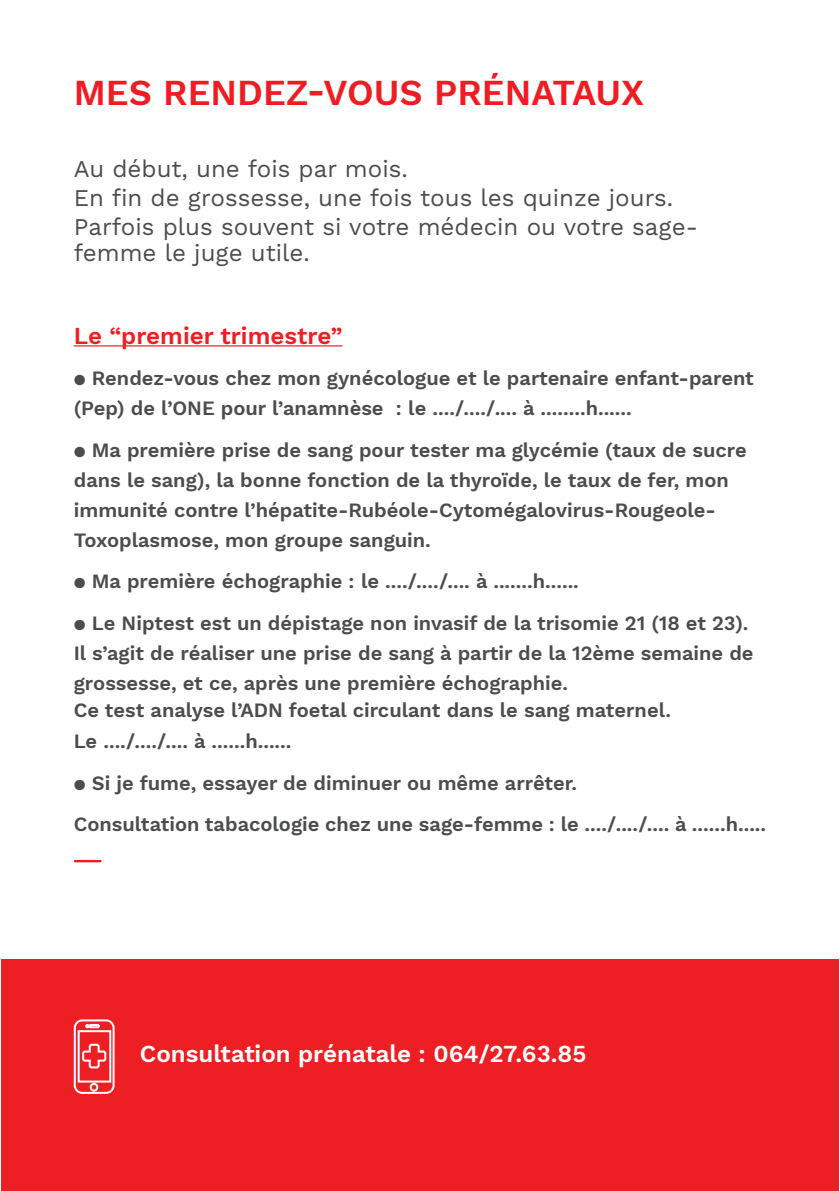
<style>
.page{position:relative;width:840px;height:1191px;background:#fff}
.page>*{position:absolute;margin:0;border:0;box-sizing:border-box;transform-origin:0 0}
.t1{font:600 36px "Work Sans";color:#ee1d23}
.t2{font:24px/26px "Work Sans";color:#4b4c4d}
.t3{font:600 24px "Work Sans";color:#fff}
.t4{font:600 24px "Work Sans";color:#ee1f24}
.t5{font:600 20px/30px "Work Sans";color:#4b4c4d}
</style>
<div class="page">
<div style="left:1px;top:959px;width:837px;height:232px;background:#ee1f24"></div>
<hr style="left:74px;top:345px;width:268px;height:1px;background:#ee1f24">
<hr style="left:75px;top:860px;width:25px;height:2px;background:#ee1d23">
<svg style="left:73px;top:1019px;width:42px;height:75px"></svg>
<p class="t1" style="left:74px;top:72px;width:571px">MES RENDEZ-VOUS PRÉNATAUX</p>
<p class="t2" style="left:74px;top:157px;width:335px">Au début, une fois par mois.</p>
<p class="t2" style="left:74px;top:186px;width:600px">En fin de grossesse, une fois tous les quinze jours.</p>
<p class="t2" style="left:74px;top:215px;width:625px">Parfois plus souvent si votre médecin ou votre sage&shy;femme le juge utile.</p>
<p class="t4" style="left:74px;top:322px;width:270px">Le “premier trimestre”</p>
<p class="t5" style="left:74px;top:364px;width:681px">● Rendez-vous chez mon gynécologue et le partenaire enfant-parent (Pep) de l’ONE pour l’anamnèse : le ..../..../.... à ........h......</p>
<p class="t5" style="left:74px;top:436px;width:674px">● Ma première prise de sang pour tester ma glycémie (taux de sucre dans le sang), la bonne fonction de la thyroïde, le taux de fer, mon immunité contre l’hépatite-Rubéole-Cytomégalovirus-Rougeole-Toxoplasmose, mon groupe sanguin.</p>
<p class="t5" style="left:74px;top:567px;width:506px">● Ma première échographie : le ..../..../.... à .......h......</p>
<p class="t5" style="left:74px;top:608px;width:681px">● Le Niptest est un dépistage non invasif de la trisomie 21 (18 et 23).<br>Il s’agit de réaliser une prise de sang à partir de la 12ème semaine de grossesse, et ce, après une première échographie.</p>
<p class="t5" style="left:74px;top:696px;width:598px">Ce test analyse l’ADN foetal circulant dans le sang maternel.</p>
<p class="t5" style="left:74px;top:727px;width:219px">Le ..../..../.... à ......h......</p>
<p class="t5" style="left:74px;top:769px;width:504px">● Si je fume, essayer de diminuer ou même arrêter.</p>
<p class="t5" style="left:74px;top:810px;width:693px">Consultation tabacologie chez une sage-femme : le ..../..../.... à ......h.....</p>
<p class="t3" style="left:140px;top:1040px;width:448px">Consultation prénatale : 064/27.63.85</p>
</div>
